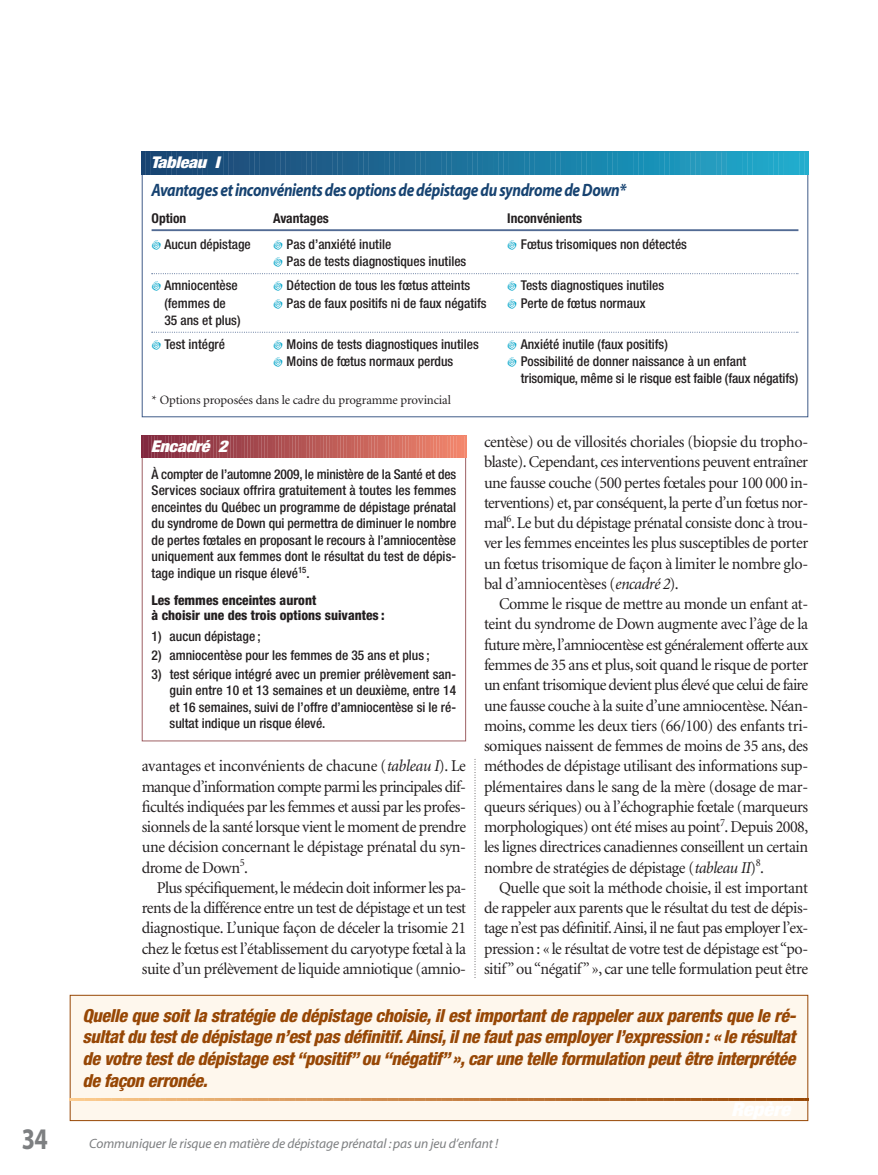
<style>
.page{position:relative;width:878px;height:1175px;background:#fff}
.page>*{position:absolute;margin:0;border:0;box-sizing:border-box;transform-origin:0 0}
.t1{font:700 30px "Myriad";color:#7d7f81;scale:.8 1}
.t2{font:italic 800 condensed 18px/21.8px "Helvetica Neue";letter-spacing:-.02em;color:#974705;text-align:justify}
.t3{font:italic 700 18px "Myriad";letter-spacing:-.025em;color:#174371;scale:.85 1}
.t4{font:16.5px/20.2px "Minion";letter-spacing:-.025em;color:#231f20;text-align:justify}
.t5{font:italic 900 condensed 16.2px "Helvetica Neue";color:#fff;scale:1.11 1}
.t6{font:500 condensed 13.5px/16.5px "Helvetica Neue";color:#231f20}
.t7{font:italic 13.5px "Myriad";letter-spacing:-.01em;color:#7d7f81}
.t8{font:800 condensed 13.5px/15.8px "Helvetica Neue";color:#231f20}
.t9{font:700 condensed 13.5px "Helvetica Neue";color:#231f20}
.t10{font:12.75px "Minion";letter-spacing:-.01em;color:#231f20}
.s1{font-style:italic}
</style>
<div class="page">
<svg style="left:474px;top:759px;width:1px;height:219px"></svg>
<div style="left:70px;top:995px;width:737px;height:125px;background:#fef7ed"></div>
<div style="left:70px;top:994px;width:738px;height:126px;border:1px solid #974705"></div>
<svg style="left:70px;top:1098px;width:23px;height:22px"></svg>
<hr style="left:97px;top:1098px;width:2px;height:22px;background:#f9c78a">
<svg style="left:103px;top:1098px;width:109px;height:22px"></svg>
<hr style="left:216px;top:1098px;width:2px;height:22px;background:#e6ae71">
<svg style="left:222px;top:1098px;width:109px;height:22px"></svg>
<hr style="left:335px;top:1098px;width:2px;height:22px;background:#d59559">
<svg style="left:341px;top:1098px;width:17px;height:22px"></svg>
<hr style="left:362px;top:1098px;width:2px;height:22px;background:#d18f53">
<svg style="left:368px;top:1098px;width:82px;height:22px"></svg>
<hr style="left:454px;top:1098px;width:2px;height:22px;background:#c57f42">
<svg style="left:460px;top:1098px;width:17px;height:22px"></svg>
<hr style="left:481px;top:1098px;width:2px;height:22px;background:#c27a3d">
<svg style="left:487px;top:1098px;width:82px;height:22px"></svg>
<hr style="left:573px;top:1098px;width:2px;height:22px;background:#b46b2c">
<svg style="left:579px;top:1098px;width:17px;height:22px"></svg>
<hr style="left:600px;top:1098px;width:2px;height:22px;background:#b16728">
<svg style="left:606px;top:1098px;width:82px;height:22px"></svg>
<hr style="left:692px;top:1098px;width:2px;height:22px;background:#a55818">
<svg style="left:698px;top:1098px;width:17px;height:22px"></svg>
<hr style="left:719px;top:1098px;width:2px;height:22px;background:#a25414">
<svg style="left:725px;top:1098px;width:82px;height:22px"></svg>
<hr style="left:152px;top:229px;width:646px;height:2px;background:#526b94">
<svg style="left:152px;top:273px;width:646px;height:1px"></svg>
<svg style="left:152px;top:332px;width:646px;height:1px"></svg>
<svg style="left:142px;top:152px;width:1px;height:22px"></svg>
<hr style="left:147px;top:152px;width:2px;height:22px;background:#174472">
<svg style="left:153px;top:152px;width:73px;height:22px;background:#1b4b78"></svg>
<hr style="left:230px;top:152px;width:2px;height:22px;background:#1e4f7d">
<svg style="left:236px;top:152px;width:73px;height:22px;background:#1f5682"></svg>
<hr style="left:313px;top:152px;width:2px;height:22px;background:#1f5b87">
<svg style="left:319px;top:152px;width:47px;height:22px"></svg>
<hr style="left:370px;top:152px;width:2px;height:22px;background:#1d638e">
<svg style="left:376px;top:152px;width:73px;height:22px;background:#1f6b95"></svg>
<hr style="left:453px;top:152px;width:2px;height:22px;background:#1d719a">
<svg style="left:459px;top:152px;width:73px;height:22px;background:#1e78a0"></svg>
<hr style="left:536px;top:152px;width:2px;height:22px;background:#1b7ea7">
<svg style="left:542px;top:152px;width:47px;height:22px"></svg>
<hr style="left:593px;top:152px;width:2px;height:22px;background:#1a88ae">
<svg style="left:599px;top:152px;width:73px;height:22px;background:#1a8fb5"></svg>
<hr style="left:676px;top:152px;width:2px;height:22px;background:#1b95bb">
<svg style="left:682px;top:152px;width:73px;height:22px;background:#249ec1"></svg>
<hr style="left:759px;top:152px;width:2px;height:22px;background:#20a5c7">
<svg style="left:765px;top:152px;width:42px;height:22px"></svg>
<svg style="left:142px;top:435px;width:324px;height:23px;background:#b85b59"></svg>
<h1 class="t1" style="left:22px;top:1127px;width:34px">34</h1>
<p class="t5" style="left:151px;top:157px;width:66px">Tableau I</p>
<p class="t3" style="left:152px;top:183px;width:560px">Avantages et inconvénients des options de dépistage du syndrome de Down*</p>
<p class="t9" style="left:152px;top:213px;width:36px">Option</p>
<p class="t9" style="left:273px;top:213px;width:57px">Avantages</p>
<p class="t9" style="left:507px;top:213px;width:76px">Inconvénients</p>
<p class="t6" style="left:164px;top:237px;width:88px">Aucun dépistage</p>
<p class="t6" style="left:286px;top:237px;width:106px">Pas d’anxiété inutile</p>
<p class="t6" style="left:520px;top:237px;width:168px">Fœtus trisomiques non détectés</p>
<p class="t6" style="left:286px;top:254px;width:181px">Pas de tests diagnostiques inutiles</p>
<p class="t6" style="left:164px;top:278px;width:75px">Amniocentèse</p>
<p class="t6" style="left:286px;top:278px;width:185px">Détection de tous les fœtus atteints</p>
<p class="t6" style="left:520px;top:278px;width:145px">Tests diagnostiques inutiles</p>
<p class="t6" style="left:164px;top:296px;width:63px">(femmes de</p>
<p class="t6" style="left:286px;top:296px;width:201px">Pas de faux positifs ni de faux négatifs</p>
<p class="t6" style="left:520px;top:296px;width:126px">Perte de fœtus normaux</p>
<p class="t6" style="left:164px;top:309px;width:78px;line-height:24px">35 ans et plus)<br>Test intégré</p>
<p class="t6" style="left:286px;top:337px;width:194px">Moins de tests diagnostiques inutiles</p>
<p class="t6" style="left:520px;top:337px;width:148px">Anxiété inutile (faux positifs)</p>
<p class="t6" style="left:286px;top:354px;width:168px">Moins de fœtus normaux perdus</p>
<p class="t6" style="left:520px;top:354px;width:279px;line-height:17.2px">Possibilité de donner naissance à un enfant trisomique, même si le risque est faible (faux négatifs)</p>
<p class="t10" style="left:152px;top:394px;width:301px">* Options proposées dans le cadre du programme provincial</p>
<p class="t5" style="left:151px;top:440px;width:74px">Encadré 2</p>
<p class="t6" style="left:152px;top:467px;width:306px;text-align:justify">À compter de l’automne 2009, le ministère de la Santé et des Services sociaux offrira gratuitement à toutes les femmes enceintes du Québec un programme de dépistage prénatal du syndrome de Down qui permettra de diminuer le nombre de pertes fœtales en proposant le recours à l’amniocentèse uniquement aux femmes dont le résultat du test de dépis&shy;tage indique un risque élevé<sup>15</sup>.</p>
<p class="t8" style="left:151px;top:593px;width:234px">Les femmes enceintes auront<br>à choisir une des trois options suivantes :</p>
<p class="t6" style="left:151px;top:629px;width:111px">1) aucun dépistage ;</p>
<p class="t6" style="left:151px;top:648px;width:280px">2) amniocentèse pour les femmes de 35 ans et plus ;</p>
<p class="t6" style="left:169px;top:667px;width:288px;text-align:justify;text-indent:-18px">3) test sérique intégré avec un premier prélèvement san&shy;guin entre 10 et 13 semaines et un deuxième, entre 14 et 16 semaines, suivi de l’offre d’amniocentèse si le ré&shy;sultat indique un risque élevé.</p>
<p class="t4" style="left:142px;top:757px;width:326px">avantages et inconvénients de chacune (<span class="s1">tableau I</span>). Le manque d’information compte parmi les principales dif&shy;ficultés indiquées par les femmes et aussi par les profes&shy;sionnels de la santé lorsque vient le moment de prendre une décision concernant le dépistage prénatal du syn&shy;drome de Down<sup>5</sup>.</p>
<p class="t4" style="left:142px;top:878px;width:326px;text-indent:15px">Plus spécifiquement, le médecin doit informer les pa&shy;rents de la différence entre un test de dépistage et un test diagnostique. L’unique façon de déceler la trisomie 21 chez le fœtus est l’établissement du caryotype fœtal à la suite d’un prélèvement de liquide amniotique (amnio-</p>
<p class="t4" style="left:484px;top:433px;width:326px">centèse) ou de villosités choriales (biopsie du tropho&shy;blaste). Cependant, ces interventions peuvent entraîner une fausse couche (500 pertes fœtales pour 100 000 in&shy;terventions) et, par conséquent, la perte d’un fœtus nor&shy;mal<sup>6</sup>. Le but du dépistage prénatal consiste donc à trou&shy;ver les femmes enceintes les plus susceptibles de porter un fœtus trisomique de façon à limiter le nombre glo&shy;bal d’amniocentèses (<span class="s1">encadré 2</span>).</p>
<p class="t4" style="left:484px;top:595px;width:326px;text-indent:15px">Comme le risque de mettre au monde un enfant at&shy;teint du syndrome de Down augmente avec l’âge de la future mère,l’amniocentèse est généralement offerte aux femmes de 35 ans et plus, soit quand le risque de porter un enfant trisomique devient plus élevé que celui de faire une fausse couche à la suite d’une amniocentèse. Néan&shy;moins, comme les deux tiers (66/100) des enfants tri&shy;somiques naissent de femmes de moins de 35 ans, des méthodes de dépistage utilisant des informations sup&shy;plémentaires dans le sang de la mère (dosage de mar&shy;queurs sériques) ou à l’échographie fœtale (marqueurs morphologiques) ont été mises au point<sup>7</sup>. Depuis 2008, les lignes directrices canadiennes conseillent un certain nombre de stratégies de dépistage (<span class="s1">tableau II</span>)<sup>8</sup>.</p>
<p class="t4" style="left:484px;top:878px;width:326px;text-indent:15px">Quelle que soit la méthode choisie, il est important de rappeler aux parents que le résultat du test de dépis&shy;tage n’est pas définitif.Ainsi, il ne faut pas employer l’ex&shy;pression : « le résultat de votre test de dépistage est “po&shy;sitif”ou “négatif” », car une telle formulation peut être</p>
<p class="t2" style="left:82px;top:1005px;width:717px">Quelle que soitla stratégie de dépistage choisie, ilestimportantde rappeleraux parents que le ré&shy;sultatdu testde dépistage n’estpas définitif. Ainsi, ilne fautpas employerl’expression :« le résultat de votre testde dépistage est“positif ” ou “négatif ” », carune telle formulation peutêtre interprétée de façon erronée.</p>
<p class="t7" style="left:89px;top:1138px;width:410px">Communiquer le risque en matière de dépistage prénatal : pas un jeu d’enfant !</p>
</div>
